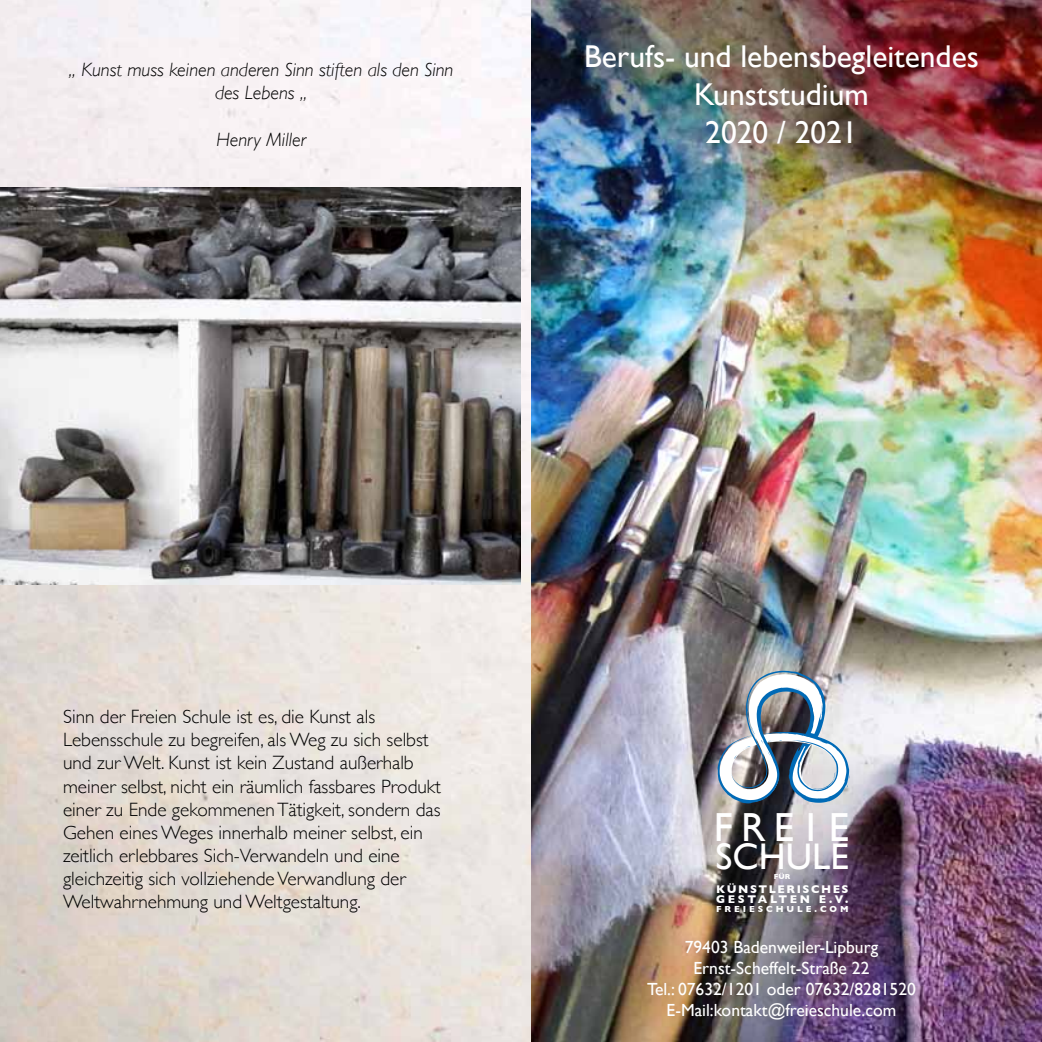
<style>
.page{position:relative;width:1042px;height:1042px;background:#fff}
.page>*{position:absolute;margin:0;border:0;box-sizing:border-box;transform-origin:0 0}
.t1{font:40.6px "Gill Sans";letter-spacing:.245em;color:#fff}
.t2{font:36.93px "Gill Sans";letter-spacing:.005em;color:#fff}
.t3{font:31.5px/37.8px "Gill Sans";color:#fff;text-align:center}
.t4{font:300 19.25px/23.1px "Gill Sans";color:#000}
.t5{font:italic 300 19.25px/23.1px "Gill Sans";color:#000;text-align:center}
.t6{font:17.5px/21px "Gill Sans";color:#fff;text-align:center}
.t7{font:700 11.38px/10.3px "Gill Sans";letter-spacing:.135em;color:#fff}
.t8{font:700 8.92px "Gill Sans";letter-spacing:.33em;color:#fff}
.t9{font:700 7.35px "Gill Sans";color:#fff}
</style>
<div class="page">
<img style="left:531px;top:0;width:511px;height:1042px">
<img style="left:717px;top:671px;width:133px;height:135px">
<img style="left:0;top:0;width:531px;height:1042px">
<img style="left:0;top:187px;width:521px;height:397px">
<p class="t5" style="left:69px;top:58px;width:386px">„ Kunst muss keinen anderen Sinn stiften als den Sinn des Lebens „</p>
<p class="t5" style="left:216px;top:128px;width:91px">Henry Miller</p>
<h3 class="t3" style="left:584px;top:37px;width:396px">Berufs- und lebensbegleitendes<br>Kunststudium<br>2020 / 2021</h3>
<p class="t4" style="left:63px;top:704px;width:379px">Sinn der Freien Schule ist es, die Kunst als Lebensschule zu begreifen, als Weg zu sich selbst und zur Welt. Kunst ist kein Zustand außerhalb meiner selbst, nicht ein räumlich fassbares Produkt einer zu Ende gekommenen Tätigkeit, sondern das Gehen eines Weges innerhalb meiner selbst, ein zeitlich erlebbares Sich-Verwandeln und eine gleichzeitig sich vollziehende Verwandlung der Weltwahrnehmung und Weltgestaltung.</p>
<h1 class="t1" style="left:714px;top:803px;width:137px">FREIE</h1>
<h2 class="t2" style="left:715px;top:835px;width:135px">SCHULE</h2>
<p class="t9" style="left:774px;top:872px;width:18px">FÜR</p>
<p class="t7" style="left:716px;top:883px;width:134px">KÜNSTLERISCHES<br>GESTALTEN E.V.</p>
<p class="t8" style="left:716px;top:904px;width:134px">FREIESCHULE.COM</p>
<p class="t6" style="left:647px;top:936px;width:270px">79403 Badenweiler-Lipburg<br>Ernst-Scheffelt-Straße 22<br>Tel.: 07632/1201 oder 07632/8281520<br>E-Mail:kontakt@freieschule.com</p>
</div>
